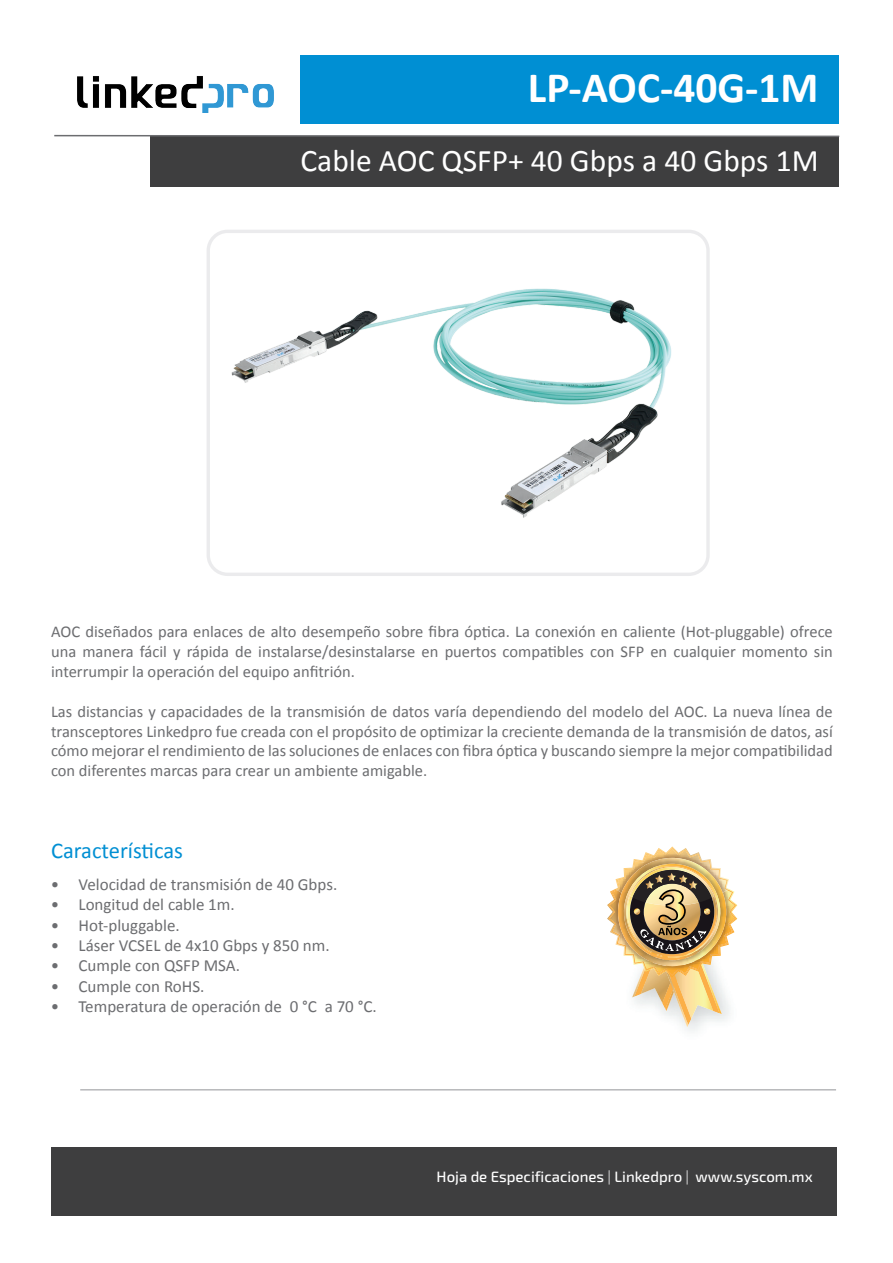
<style>
.page{position:relative;width:893px;height:1263px;background:#fff}
.page>*{position:absolute;margin:0;border:0;box-sizing:border-box;transform-origin:0 0}
.t1{font:700 43.5px "Calibri";color:#fff}
.t2{font:31.5px "Calibri";color:#fff}
.t3{font:22.5px "Calibri";color:#008fd3}
.t4{font:16.95px "Calibri";color:#6c6d70}
.t5{font:16.5px/19.8px "Calibri";color:#6c6d70;text-align:justify}
.t6{font:500 15px "Exo 2";color:#fff}
.s1{font-weight:300}
</style>
<div class="page">
<div style="left:300px;top:55px;width:538px;height:68px;background:#008fd3"></div>
<div style="left:151px;top:136px;width:688px;height:51px;background:#3e3e3f"></div>
<svg style="left:54px;top:134px;width:786px;height:4px"></svg>
<img style="left:77px;top:76px;width:197px;height:37px">
<div style="left:51px;top:1147px;width:785px;height:69px;background:#3e3e3f"></div>
<hr style="left:80px;top:1089px;width:756px;height:1px;background:#939598">
<div style="left:207px;top:230px;width:503px;height:346px;border:3px solid #e1e2e4;border-radius:19px"></div>
<img style="left:608px;top:848px;width:128px;height:179px">
<img style="left:231px;top:288px;width:440px;height:230px">
<h1 class="t1" style="left:528px;top:57px;width:292px">LP-AOC-40G-1M</h1>
<h2 class="t2" style="left:301px;top:139px;width:520px">Cable AOC QSFP+ 40 Gbps a 40 Gbps 1M</h2>
<p class="t5" style="left:51px;top:622px;width:783px">AOC diseñados para enlaces de alto desempeño sobre fibra óptica. La conexión en caliente (Hot-pluggable) ofrece una manera fácil y rápida de instalarse/desinstalarse en puertos compatibles con SFP en cualquier momento sin interrumpir la operación del equipo anfitrión.</p>
<p class="t5" style="left:51px;top:701px;width:783px">Las distancias y capacidades de la transmisión de datos varía dependiendo del modelo del AOC. La nueva línea de transceptores Linkedpro fue creada con el propósito de optimizar la creciente demanda de la transmisión de datos, así cómo mejorar el rendimiento de las soluciones de enlaces con fibra óptica y buscando siempre la mejor compatibilidad con diferentes marcas para crear un ambiente amigable.</p>
<h3 class="t3" style="left:51px;top:835px;width:133px">Características</h3>
<p class="t4" style="left:51px;top:872px;width:288px">• Velocidad de transmisión de 40 Gbps.</p>
<p class="t4" style="left:51px;top:893px;width:186px">• Longitud del cable 1m.</p>
<p class="t4" style="left:51px;top:913px;width:131px">• Hot-pluggable.</p>
<p class="t4" style="left:51px;top:934px;width:280px">• Láser VCSEL de 4x10 Gbps y 850 nm.</p>
<p class="t4" style="left:51px;top:954px;width:191px">• Cumple con QSFP MSA.</p>
<p class="t4" style="left:51px;top:974px;width:155px">• Cumple con RoHS.</p>
<p class="t4" style="left:51px;top:995px;width:328px">• Temperatura de operación de 0 °C a 70 °C.</p>
<p class="t6" style="left:437px;top:1167px;width:378px">Hoja de Especificaciones <span class="s1">|</span> Linkedpro <span class="s1">|</span> www.syscom.mx</p>
</div>
